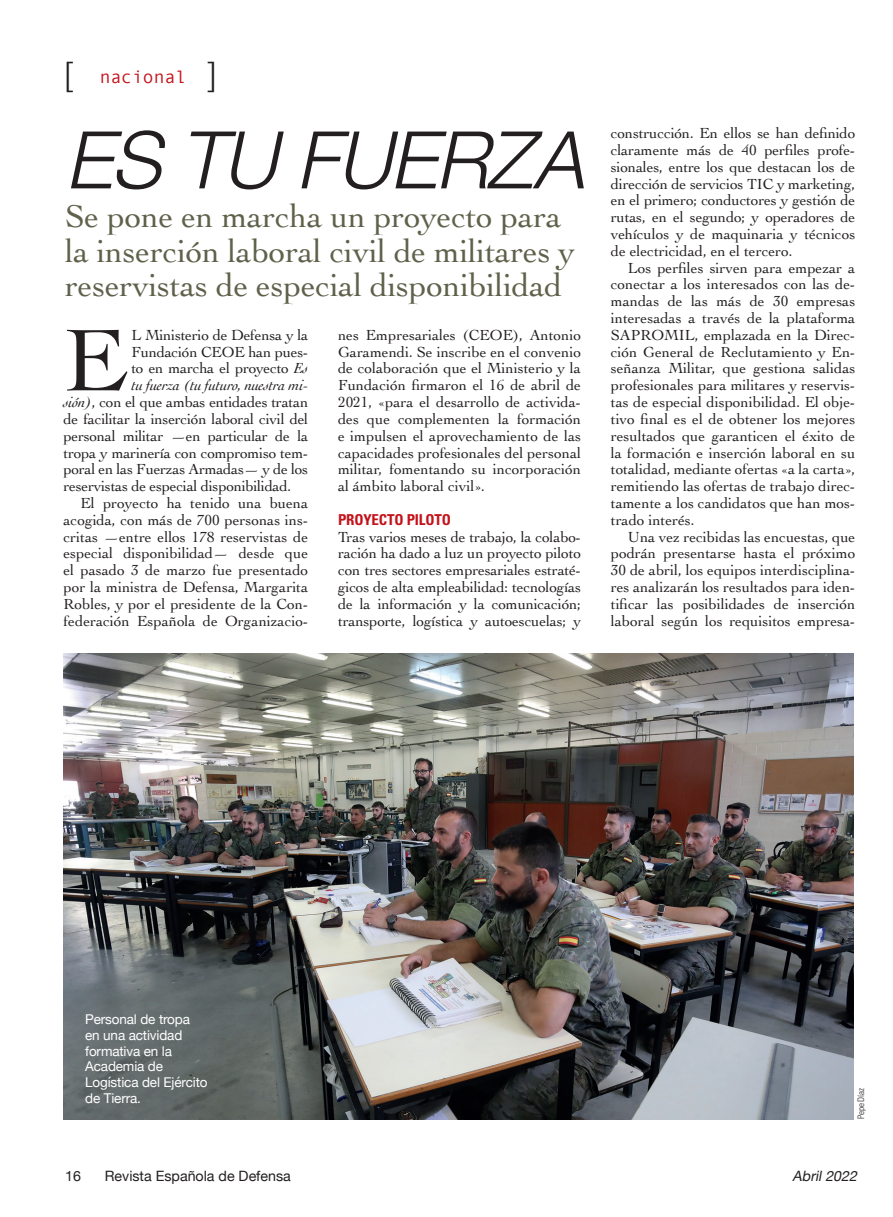
<style>
.page{position:relative;width:893px;height:1217px;background:#fff}
.page>*{position:absolute;margin:0;border:0;box-sizing:border-box;transform-origin:0 0}
.Texto_general{font:92.4px "Cochin";color:#231f20}
.Texto_general-2{font:italic 300 79.5px "Helvetica Neue";color:#231f20}
.Entradilla{font:33px/34.5px "Cochin";letter-spacing:-.005em;color:#60614b}
.t1{font:300 33px "Helvetica";color:#231f20}
.t2{font:18px "Monotypecom";color:#c4121a}
.Texto_general-3{font:15.3px/16.8px "Cochin";letter-spacing:-.01em;color:#231f20;text-align:justify}
.Texto_general-4{font:italic 15.3px "Cochin";letter-spacing:-.015em;color:#231f20}
.Texto_general-5{font:700 condensed 15px "Univers";letter-spacing:-.01em;color:#c4121a}
.t3{font:14.25px "Helvetica Neue";color:#231f20}
.t4{font:italic 14.25px "Helvetica Neue";color:#231f20}
.Pie_de_foto{font:13.5px/15.8px "Helvetica Neue";letter-spacing:-.01em;color:#fff}
.Crédito_foto{font:300 condensed 9px "Univers";letter-spacing:-.005em;color:#231f20}
.s1{font-family:"Helvetica";font-weight:300;font-size:33px;color:#231f20}
.s2{font-style:italic}
</style>
<div class="page">
<img style="left:64px;top:653px;width:790px;height:465px">
<p class="t1" style="left:64px;top:47px;width:12px">[</p>
<p class="t2" style="left:100px;top:67px;width:119px">nacional <span class="s1">]</span></p>
<p class="Texto_general-2" style="left:65px;top:96px;width:544px">ESTU FUERZA</p>
<p class="Entradilla" style="left:65px;top:198px;width:511px">Se pone en marcha un proyecto para la inserción laboral civil de militares y reservistas de especial disponibilidad</p>
<p class="Texto_general" style="left:64px;top:298px;width:65px">E</p>
<p class="Texto_general-3" style="left:131px;top:326px;width:178px">L Ministerio de Defensa y la</p>
<p class="Texto_general-3" style="left:131px;top:342px;width:178px">Fundación CEOE han pues-</p>
<p class="Texto_general-3" style="left:131px;top:359px;width:178px">to en marcha el proyecto <span class="s2">Es</span></p>
<p class="Texto_general-4" style="left:131px;top:375px;width:178px">tu fuerza (tu futuro, nuestra mi-</p>
<p class="Texto_general-3" style="left:64px;top:393px;width:246px"><span class="s2">sión)</span>, con el que ambas entidades tratan</p>
<p class="Texto_general-3" style="left:64px;top:410px;width:246px">de facilitar la inserción laboral civil del</p>
<p class="Texto_general-3" style="left:64px;top:426px;width:246px">personal militar —en particular de la</p>
<p class="Texto_general-3" style="left:64px;top:443px;width:246px">tropa y marinería con compromiso tem-</p>
<p class="Texto_general-3" style="left:64px;top:460px;width:246px">poral en las Fuerzas Armadas— y de los</p>
<p class="Texto_general-3" style="left:64px;top:477px;width:229px">reservistas de especial disponibilidad.</p>
<p class="Texto_general-3" style="left:64px;top:494px;width:246px;text-indent:17px">El proyecto ha tenido una buena acogida, con más de 700 personas ins&shy;critas —entre ellos 178 reservistas de especial disponibilidad— desde que el pasado 3 de marzo fue presentado por la ministra de Defensa, Margarita Robles, y por el presidente de la Con&shy;federación Española de Organizacio-</p>
<p class="Texto_general-3" style="left:338px;top:326px;width:245px">nes Empresariales (CEOE), Antonio Garamendi. Se inscribe en el convenio de colaboración que el Ministerio y la Fundación firmaron el 16 de abril de 2021, «para el desarrollo de activida&shy;des que complementen la formación e impulsen el aprovechamiento de las capacidades profesionales del personal militar, fomentando su incorporación al ámbito laboral civil».</p>
<p class="Texto_general-5" style="left:338px;top:510px;width:114px">PROYECTO PILOTO</p>
<p class="Texto_general-3" style="left:338px;top:527px;width:245px">Tras varios meses de trabajo, la colabo&shy;ración ha dado a luz un proyecto piloto con tres sectores empresariales estraté&shy;gicos de alta empleabilidad: tecnologías de la información y la comunicación; transporte, logística y autoescuelas; y</p>
<p class="Texto_general-3" style="left:611px;top:124px;width:246px">construcción. En ellos se han definido claramente más de 40 perfiles profe&shy;sionales, entre los que destacan los de dirección de servicios TIC y marketing, en el primero; conductores y gestión de rutas, en el segundo; y operadores de vehículos y de maquinaria y técnicos de electricidad, en el tercero.</p>
<p class="Texto_general-3" style="left:611px;top:258px;width:246px;text-indent:17px">Los perfiles sirven para empezar a conectar a los interesados con las de&shy;mandas de las más de 30 empresas interesadas a través de la plataforma SAPROMIL, emplazada en la Direc&shy;ción General de Reclutamiento y En&shy;señanza Militar, que gestiona salidas profesionales para militares y reservis&shy;tas de especial disponibilidad. El obje&shy;tivo final es el de obtener los mejores resultados que garanticen el éxito de la formación e inserción laboral en su totalidad, mediante ofertas «a la carta», remitiendo las ofertas de trabajo direc&shy;tamente a los candidatos que han mos&shy;trado interés.</p>
<p class="Texto_general-3" style="left:611px;top:527px;width:246px;text-indent:17px">Una vez recibidas las encuestas, que podrán presentarse hasta el próximo 30 de abril, los equipos interdisciplina&shy;res analizarán los resultados para iden&shy;tificar las posibilidades de inserción laboral según los requisitos empresa-</p>
<p class="Pie_de_foto" style="left:85px;top:1011px;width:124px">Personal de tropa en una actividad formativa en la<br>Academia de<br>Logística del Ejército de Tierra.</p>
<p class="Crédito_foto" style="left:855px;top:1118px;width:33px;rotate:-90deg">Pepe Díaz</p>
<p class="t3" style="left:65px;top:1165px;width:17px">16</p>
<p class="t3" style="left:105px;top:1165px;width:188px">Revista Española de Defensa</p>
<p class="t4" style="left:793px;top:1165px;width:70px">Abril2022</p>
</div>
